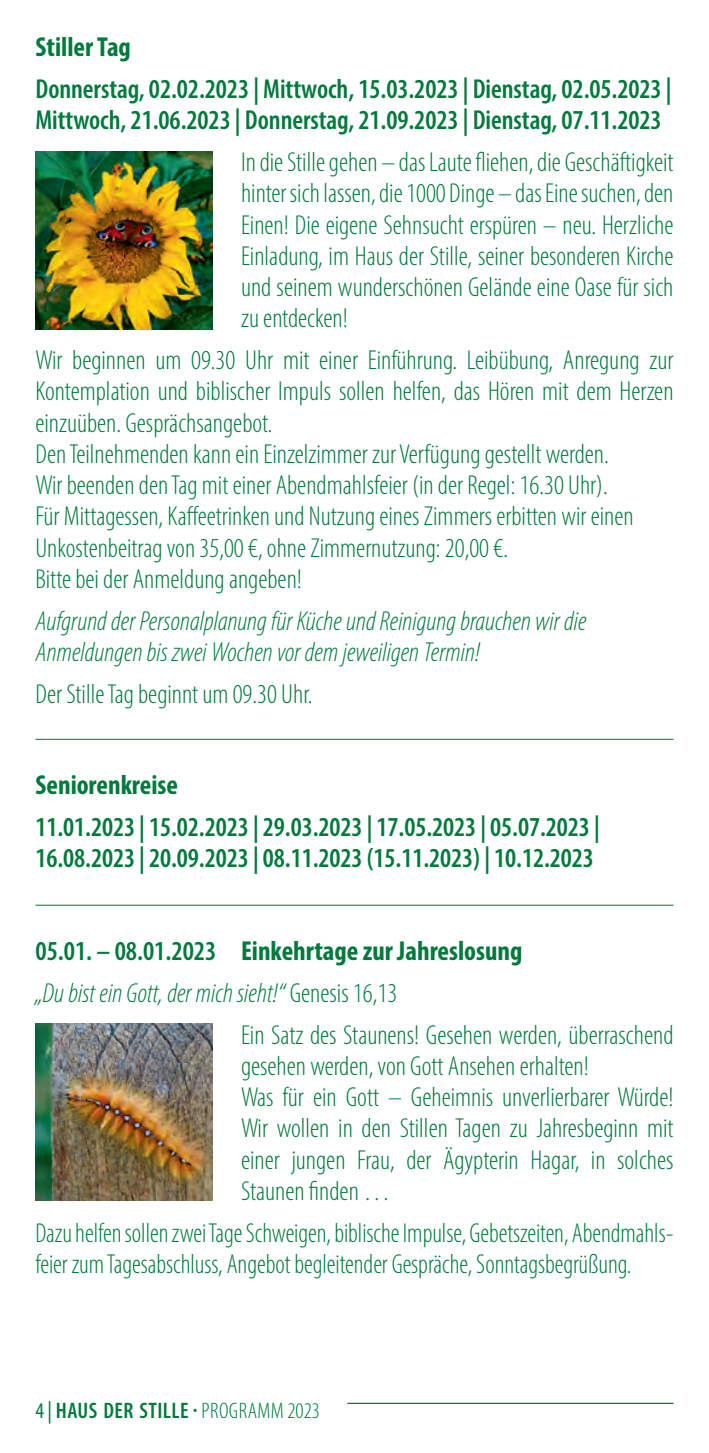
<style>
.page{position:relative;width:709px;height:1453px;background:#fff}
.page>*{position:absolute;margin:0;border:0;box-sizing:border-box;transform-origin:0 0}
.t1{font:300 condensed 27.5px/31.2px "Myriad Pro";color:#00793d}
.t2{font:600 condensed 27.5px/31.2px "Myriad Pro";color:#00793d}
.t3{font:italic 300 condensed 27.5px/31.2px "Myriad Pro";color:#00793d}
.t4{font:300 condensed 27.5px/31.2px "Myriad Pro";color:#00793d;scale:.96 1}
.t5{font:700 condensed 27.5px "Myriad Pro";color:#00793d}
.t6{font:600 condensed 22.5px "Myriad Pro";letter-spacing:.02em;color:#00793d}
.s1{font-weight:600}
.s2{font-style:normal}
.s3{font-weight:400}
.s4{font-weight:300}
</style>
<div class="page">
<img style="left:35px;top:1024px;width:178px;height:177px">
<img style="left:35px;top:152px;width:178px;height:177px">
<hr style="left:347px;top:1403px;width:326px;height:1px;background:#00793d">
<hr style="left:35px;top:739px;width:638px;height:1px;background:#00793d">
<hr style="left:35px;top:905px;width:638px;height:1px;background:#00793d">
<p class="t5" style="left:35px;top:30px;width:97px">Stiller Tag</p>
<p class="t2" style="left:35px;top:73px;width:637px">Donnerstag, 02.02.2023 | Mittwoch, 15.03.2023 | Dienstag, 02.05.2023 |<br>Mittwoch, 21.06.2023 | Donnerstag, 21.09.2023 | Dienstag, 07.11.2023</p>
<p class="t1" style="left:241px;top:146px;width:434px;text-align:justify">In die Stille gehen – das Laute fliehen, die Geschäftigkeit hinter sich lassen, die 1000 Dinge – das Eine suchen, den Einen! Die eigene Sehnsucht erspüren – neu. Herzliche Einladung, im Haus der Stille, seiner besonderen Kirche und seinem wunderschönen Gelände eine Oase für sich zu entdecken!</p>
<p class="t1" style="left:35px;top:344px;width:639px">Wir beginnen um 09.30 Uhr mit einer Einführung. Leibübung, Anregung zur Kontemplation und biblischer Impuls sollen helfen, das Hören mit dem Herzen einzuüben. Gesprächsangebot.<br>Den Teilnehmenden kann ein Einzelzimmer zur Verfügung gestellt werden.<br>Wir beenden den Tag mit einer Abendmahlsfeier (in der Regel: 16.30 Uhr).<br>Für Mittagessen, Kaffeetrinken und Nutzung eines Zimmers erbitten wir einen Unkostenbeitrag von 35,00 €, ohne Zimmernutzung: 20,00 €.<br>Bitte bei der Anmeldung angeben!</p>
<p class="t3" style="left:35px;top:605px;width:553px">Aufgrund der Personalplanung für Küche und Reinigung brauchen wir die<br>Anmeldungen bis zwei Wochen vor dem jeweiligen Termin!</p>
<p class="t1" style="left:35px;top:678px;width:278px">Der Stille Tag beginnt um 09.30 Uhr.</p>
<p class="t5" style="left:35px;top:767px;width:144px">Seniorenkreise</p>
<p class="t2" style="left:35px;top:810px;width:566px">11.01.2023 | 15.02.2023 | 29.03.2023 | 17.05.2023 | 05.07.2023 |<br>16.08.2023 | 20.09.2023 | 08.11.2023 (15.11.2023) | 10.12.2023</p>
<p class="t5" style="left:35px;top:933px;width:488px"><span class="s1">05.01. – 08.01.2023</span> Einkehrtage zur Jahreslosung</p>
<p class="t3" style="left:35px;top:977px;width:363px">„Du bist ein Gott, der mich sieht!“ <span class="s2">Genesis 16,13</span></p>
<p class="t1" style="left:241px;top:1019px;width:434px">Ein Satz des Staunens! Gesehen werden, überraschend</p>
<p class="t1" style="left:241px;top:1050px;width:434px">gesehen werden, von Gott Ansehen erhalten!<br>Was für ein Gott – Geheimnis unverlierbarer Würde!<br>Wir wollen in den Stillen Tagen zu Jahresbeginn mit einer jungen Frau, der Ägypterin Hagar, in solches Staunen finden …</p>
<p class="t4" style="left:35px;top:1217px;width:666px">Dazu helfen sollen zwei Tage Schweigen, biblische Impulse, Gebetszeiten, Abendmahls&shy;feier zum Tagesabschluss, Angebot begleitender Gespräche, Sonntagsbegrüßung.</p>
<p class="t6" style="left:35px;top:1396px;width:286px"><span class="s3">4 |</span> HAUS DER STILLE · <span class="s4">PROGRAMM 2023</span></p>
</div>
